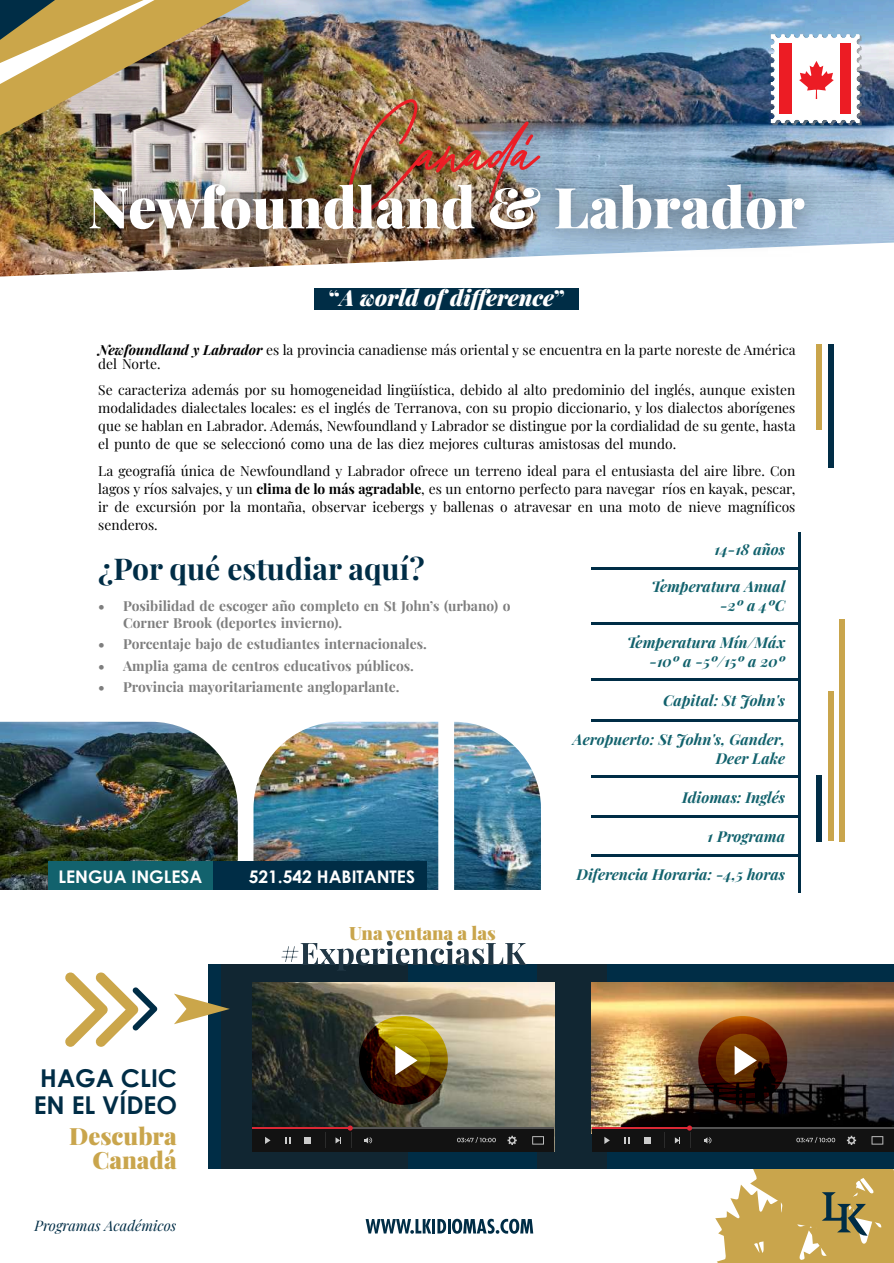
<style>
.page{position:relative;width:894px;height:1263px;background:#fff}
.page>*{position:absolute;margin:0;border:0;box-sizing:border-box;transform-origin:0 0}
.t1{font:139.95px "Suarte Free";color:#ec1e26}
.t2{font:900 56.55px "Playfair Display";color:#fff}
.t3{font:700 30px "Playfair Display";color:#002d46}
.t4{font:700 24.6px/27.2px "Century Gothic";color:#002d46}
.t5{font:900 23.7px/23.7px "Playfair Display";color:#c9a54c;text-align:right}
.t6{font:italic 900 22.05px "Playfair Display";color:#fff}
.t7{font:900 18.3px "Playfair Display";color:#c9a54c}
.t8{font:700 17.4px "Century Gothic";color:#fff}
.t9{font:italic 700 15px/19.6px "Playfair Display";color:#12626d;text-align:right}
.t10{font:italic 14.4px "Playfair Display";color:#002d46}
.t11{font:13.8px/18px "Playfair Display";color:#000;text-align:justify}
.t12{font:700 13.8px/17.2px "Playfair Display";color:#7e7e7e}
.s1{font-style:normal}
.s2{font-weight:700;font-style:italic}
.s3{font-weight:700}
</style>
<div class="page">
<img style="left:253px;top:722px;width:185px;height:168px">
<img style="left:454px;top:722px;width:86px;height:168px">
<img style="left:0;top:722px;width:238px;height:168px">
<div style="left:208px;top:965px;width:685px;height:204px;background:#002d46"></div>
<div style="left:221px;top:965px;width:186px;height:204px;background:#112632"></div>
<div style="left:537px;top:965px;width:69px;height:204px;background:#112632"></div>
<img style="left:252px;top:982px;width:302px;height:145px">
<svg style="left:359px;top:1016px;width:88px;height:89px;background:#654702"></svg>
<svg style="left:395px;top:1046px;width:22px;height:29px"></svg>
<hr style="left:252px;top:1127px;width:302px;height:3px;background:#525252">
<hr style="left:252px;top:1127px;width:98px;height:3px;background:#dc2835">
<div style="left:252px;top:1129px;width:302px;height:22px;background:#121212"></div>
<svg style="left:265px;top:1137px;width:5px;height:7px"></svg>
<svg style="left:335px;top:1137px;width:6px;height:6px"></svg>
<svg style="left:285px;top:1137px;width:5px;height:6px"></svg>
<svg style="left:364px;top:1137px;width:8px;height:6px"></svg>
<svg style="left:507px;top:1136px;width:9px;height:9px"></svg>
<svg style="left:457px;top:1137px;width:38px;height:6px"></svg>
<svg style="left:305px;top:1137px;width:6px;height:6px"></svg>
<svg style="left:347px;top:1125px;width:5px;height:23px"></svg>
<svg style="left:532px;top:1136px;width:11px;height:8px"></svg>
<img style="left:591px;top:982px;width:302px;height:145px">
<hr style="left:591px;top:1127px;width:302px;height:3px;background:#525252">
<hr style="left:591px;top:1127px;width:98px;height:3px;background:#dc2835">
<div style="left:591px;top:1129px;width:302px;height:22px;background:#121212"></div>
<svg style="left:604px;top:1137px;width:5px;height:7px"></svg>
<svg style="left:674px;top:1137px;width:6px;height:6px"></svg>
<svg style="left:624px;top:1137px;width:5px;height:6px"></svg>
<svg style="left:644px;top:1137px;width:6px;height:6px"></svg>
<svg style="left:686px;top:1125px;width:6px;height:23px"></svg>
<svg style="left:65px;top:972px;width:92px;height:75px"></svg>
<svg style="left:281px;top:941px;width:245px;height:30px"></svg>
<svg style="left:174px;top:994px;width:56px;height:30px"></svg>
<svg style="left:703px;top:994px;width:190px;height:269px"></svg>
<img style="left:0;top:0;width:893px;height:277px">
<div style="left:314px;top:289px;width:264px;height:21px;background:#002d46"></div>
<svg style="left:770px;top:34px;width:91px;height:91px"></svg>
<svg style="left:365px;top:1219px;width:66px;height:15px"></svg>
<hr style="left:432px;top:1219px;width:3px;height:14px;background:#002d46">
<svg style="left:437px;top:1219px;width:9px;height:14px"></svg>
<hr style="left:447px;top:1219px;width:3px;height:14px;background:#002d46">
<svg style="left:452px;top:1219px;width:81px;height:15px"></svg>
<svg style="left:524px;top:134px;width:9px;height:12px"></svg>
<img style="left:66px;top:157px;width:763px;height:99px">
<img style="left:0;top:0;width:274px;height:149px">
<div style="left:827px;top:344px;width:6px;height:123px;background:#002d46"></div>
<hr style="left:591px;top:567px;width:207px;height:2px;background:#002d46">
<hr style="left:591px;top:623px;width:207px;height:2px;background:#002d46">
<hr style="left:591px;top:679px;width:207px;height:2px;background:#002d46">
<hr style="left:591px;top:719px;width:207px;height:2px;background:#002d46">
<hr style="left:591px;top:776px;width:207px;height:2px;background:#002d46">
<hr style="left:798px;top:532px;width:2px;height:361px;background:#002d46">
<hr style="left:591px;top:816px;width:207px;height:2px;background:#002d46">
<hr style="left:591px;top:854px;width:207px;height:2px;background:#002d46">
<div style="left:839px;top:619px;width:5px;height:222px;background:#c9a54c"></div>
<div style="left:827px;top:691px;width:6px;height:150px;background:#c9a54c"></div>
<div style="left:816px;top:775px;width:5px;height:66px;background:#002d46"></div>
<div style="left:816px;top:344px;width:5px;height:85px;background:#c9a54c"></div>
<div style="left:48px;top:861px;width:165px;height:29px;background:#12626d"></div>
<div style="left:213px;top:861px;width:213px;height:29px;background:#002d46"></div>
<h1 class="t1" style="left:358px;top:92px;width:181px">Canada</h1>
<h2 class="t2" style="left:88px;top:167px;width:718px">Newfoundland &amp; Labrador</h2>
<h3 class="t6" style="left:329px;top:282px;width:237px"><span class="s1">“</span>A world of difference<span class="s1">”</span></h3>
<p class="t11" style="left:98px;top:342px;width:698px;line-height:13.8px"><span class="s2">Newfoundland y Labrador</span> es la provincia canadiense má s oriental y se encuentra en la parte noreste de Amé rica del Norte.</p>
<p class="t11" style="left:98px;top:381px;width:698px">Se caracteriza ademá s por su homogeneidad lingü ı́stica, debido al alto predominio del inglé s, aunque existen modalidades dialectales locales: es el inglé s de Terranova, con su propio diccionario, y los dialectos aborı́genes que se hablan en Labrador. Ademá s, Newfoundland y Labrador se distingue por la cordialidad de su gente, hasta el punto de que se seleccionó como una de las diez mejores culturas amistosas del mundo.</p>
<p class="t11" style="left:98px;top:461px;width:698px">La geografía ú nica de Newfoundland y Labrador ofrece un terreno ideal para el entusiasta del aire libre. Con lagos y rı́os salvajes, y un <span class="s3">clima de lo má s agradable</span>, es un entorno perfecto para navegar rı́os en kayak, pescar, ir de excursió n por la montañ a, observar icebergs y ballenas o atravesar en una moto de nieve magnı́ficos senderos.</p>
<p class="t9" style="left:714px;top:539px;width:72px">14-18 años</p>
<p class="t9" style="left:651px;top:576px;width:135px">Temperatura Anual -2º a 4ºC</p>
<p class="t9" style="left:626px;top:631px;width:160px">Temperatura Mín/Máx -10º a -5º/15º a 20º</p>
<p class="t9" style="left:663px;top:690px;width:123px">Capital: St John's</p>
<p class="t9" style="left:572px;top:729px;width:213px">Aeropuerto: St John's, Gander,<br>Deer Lake</p>
<p class="t9" style="left:682px;top:787px;width:104px">Idiomas: Inglés</p>
<p class="t9" style="left:707px;top:825px;width:79px">1 Programa</p>
<p class="t8" style="left:58px;top:870px;width:145px">LENGUA INGLESA</p>
<p class="t8" style="left:248px;top:870px;width:168px">521.542 HABITANTES</p>
<p class="t9" style="left:576px;top:864px;width:210px">Diferencia Horaria: -4,5 horas</p>
<h3 class="t3" style="left:98px;top:547px;width:328px">¿Por qué estudiar aquí?</h3>
<p class="t12" style="left:123px;top:596px;width:389px;text-indent:-25px">• Posibilidad de escoger año completo en St John’s (urbano) o<br>Corner Brook (deportes invierno).</p>
<p class="t12" style="left:98px;top:635px;width:330px">• Porcentaje bajo de estudiantes internacionales.</p>
<p class="t12" style="left:98px;top:656px;width:317px">• Amplia gama de centros educativos pú blicos.</p>
<p class="t12" style="left:98px;top:678px;width:303px">• Provincia mayoritariamente angloparlante.</p>
<h3 class="t4" style="left:34px;top:1066px;width:145px">HAGA CLIC<br>EN EL VÍDEO</h3>
<h3 class="t5" style="left:69px;top:1123px;width:109px">Descubra<br>Canadá</h3>
<p class="t10" style="left:34px;top:1216px;width:143px">Programas Académicos</p>
<h3 class="t7" style="left:349px;top:920px;width:148px">Una ventana a las</h3>
</div>
